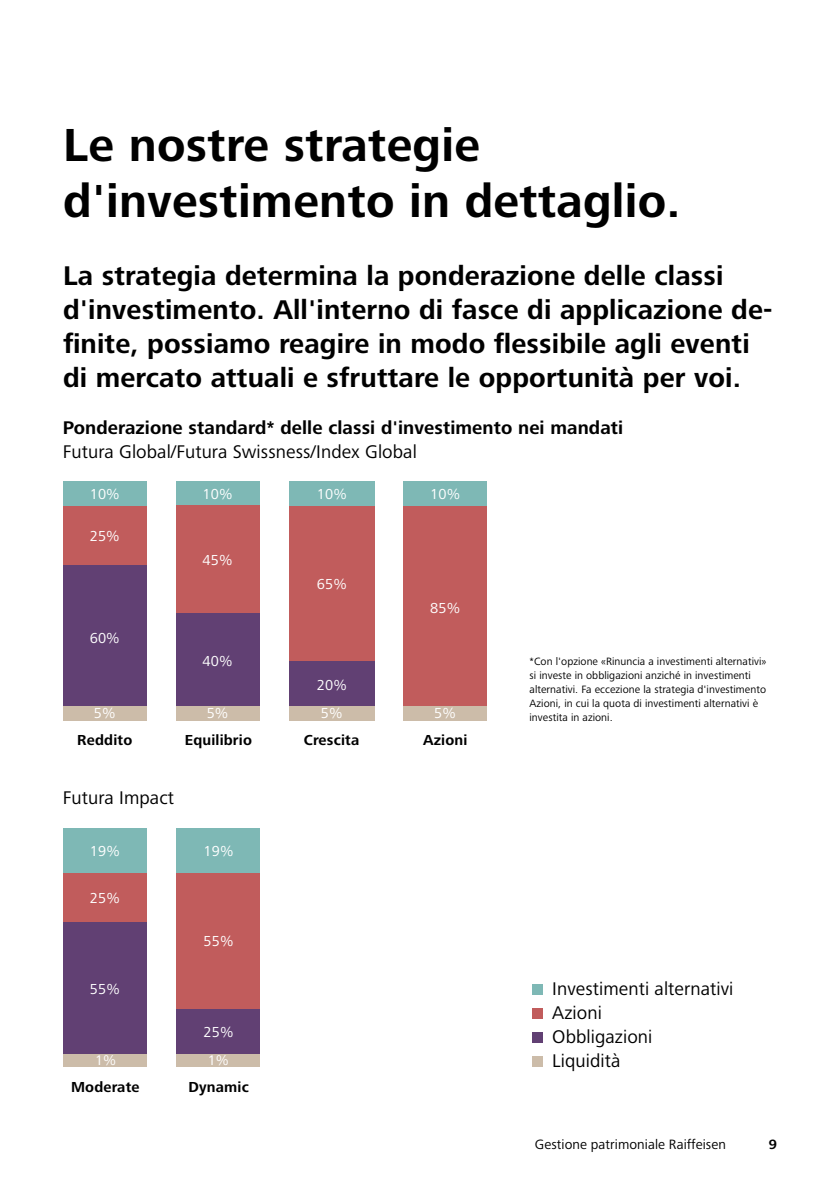
<style>
.page{position:relative;width:840px;height:1191px;background:#fff}
.page>*{position:absolute;margin:0;border:0;box-sizing:border-box;transform-origin:0 0}
.t1{font:700 48px/56px "Frutiger Next LTW1 G";letter-spacing:.005em;color:#000}
.t2{font:700 28px/34px "Frutiger Next LTW1 G";letter-spacing:.005em;color:#000}
.t3{font:19px/24px "Frutiger Next LTW1 G";letter-spacing:.005em;color:#000}
.t4{font:700 19px "Frutiger Next LTW1 G";letter-spacing:.005em;color:#000}
.t5{font:15px "Frutiger Next LTW1 G";letter-spacing:.01em;color:#fff}
.t6{font:700 15px "Frutiger Next LTW1 G";letter-spacing:.01em;color:#000}
.t7{font:14.4px "Frutiger Next LTW1 G";color:#fff}
.t8{font:14px "Frutiger Next LTW1 G";letter-spacing:.005em;color:#000}
.t9{font:700 14px "Frutiger Next LTW1 G";color:#000}
.t10{font:11px/14px "Frutiger Next LTW1 G";letter-spacing:.005em;color:#000}
</style>
<div class="page">
<div style="left:532px;top:984px;width:10px;height:10px;background:#7eb8b5"></div>
<div style="left:532px;top:1008px;width:10px;height:10px;background:#c15c5c"></div>
<div style="left:532px;top:1032px;width:10px;height:10px;background:#614073"></div>
<div style="left:532px;top:1056px;width:10px;height:10px;background:#ccbca9"></div>
<div style="left:403px;top:481px;width:83px;height:25px;background:#7eb8b5"></div>
<div style="left:403px;top:506px;width:83px;height:202px;background:#c15c5c"></div>
<div style="left:403px;top:706px;width:83px;height:14px;background:#ccbca9"></div>
<div style="left:63px;top:481px;width:83px;height:25px;background:#7eb8b5"></div>
<div style="left:63px;top:506px;width:83px;height:59px;background:#c15c5c"></div>
<div style="left:63px;top:565px;width:83px;height:144px;background:#614073"></div>
<div style="left:63px;top:706px;width:83px;height:14px;background:#ccbca9"></div>
<div style="left:176px;top:481px;width:83px;height:25px;background:#7eb8b5"></div>
<div style="left:176px;top:506px;width:83px;height:107px;background:#c15c5c"></div>
<div style="left:176px;top:613px;width:83px;height:95px;background:#614073"></div>
<div style="left:176px;top:706px;width:83px;height:14px;background:#ccbca9"></div>
<div style="left:289px;top:481px;width:85px;height:25px;background:#7eb8b5"></div>
<div style="left:289px;top:506px;width:85px;height:155px;background:#c15c5c"></div>
<div style="left:289px;top:661px;width:85px;height:47px;background:#614073"></div>
<div style="left:289px;top:706px;width:85px;height:14px;background:#ccbca9"></div>
<div style="left:63px;top:922px;width:84px;height:132px;background:#614073"></div>
<div style="left:176px;top:1009px;width:84px;height:45px;background:#614073"></div>
<div style="left:63px;top:1054px;width:84px;height:12px;background:#ccbca9"></div>
<div style="left:176px;top:1054px;width:84px;height:12px;background:#ccbca9"></div>
<div style="left:63px;top:873px;width:84px;height:49px;background:#c15c5c"></div>
<div style="left:176px;top:873px;width:84px;height:136px;background:#c15c5c"></div>
<div style="left:63px;top:828px;width:84px;height:45px;background:#7eb8b5"></div>
<div style="left:176px;top:828px;width:84px;height:45px;background:#7eb8b5"></div>
<h1 class="t1" style="left:63px;top:118px;width:618px">Le nostre strategie d'investimento in dettaglio.</h1>
<h2 class="t2" style="left:63px;top:259px;width:710px">La strategia determina la ponderazione delle classi d'investimento. All'interno di fasce di applicazione de&shy;finite, possiamo reagire in modo flessibile agli eventi di mercato attuali e sfruttare le opportunità per voi.</h2>
<h3 class="t4" style="left:63px;top:417px;width:561px">Ponderazione standard* delle classi d'investimento nei mandati</h3>
<h3 class="t3" style="left:63px;top:440px;width:355px">Futura Global/Futura Swissness/Index Global</h3>
<h3 class="t5" style="left:430px;top:485px;width:32px">10%</h3>
<h3 class="t5" style="left:90px;top:485px;width:32px">10%</h3>
<h3 class="t5" style="left:90px;top:527px;width:32px">25%</h3>
<h3 class="t5" style="left:202px;top:485px;width:32px">10%</h3>
<h3 class="t5" style="left:316px;top:485px;width:32px">10%</h3>
<h3 class="t5" style="left:90px;top:629px;width:32px">60%</h3>
<h3 class="t5" style="left:202px;top:551px;width:32px">45%</h3>
<h3 class="t5" style="left:202px;top:652px;width:32px">40%</h3>
<h3 class="t5" style="left:316px;top:575px;width:32px">65%</h3>
<h3 class="t5" style="left:316px;top:676px;width:32px">20%</h3>
<h3 class="t5" style="left:430px;top:599px;width:32px">85%</h3>
<h3 class="t5" style="left:94px;top:705px;width:23px">5%</h3>
<h3 class="t5" style="left:206px;top:705px;width:23px">5%</h3>
<h3 class="t5" style="left:321px;top:705px;width:23px">5%</h3>
<h3 class="t5" style="left:434px;top:705px;width:23px">5%</h3>
<h3 class="t6" style="left:77px;top:731px;width:56px">Reddito</h3>
<h3 class="t6" style="left:185px;top:732px;width:69px">Equilibrio</h3>
<h3 class="t3" style="left:63px;top:786px;width:113px">Futura Impact</h3>
<h3 class="t5" style="left:90px;top:842px;width:32px">19%</h3>
<h3 class="t5" style="left:203px;top:842px;width:32px">19%</h3>
<h3 class="t5" style="left:90px;top:889px;width:32px">25%</h3>
<h3 class="t5" style="left:90px;top:980px;width:32px">55%</h3>
<h3 class="t5" style="left:203px;top:932px;width:32px">55%</h3>
<h3 class="t5" style="left:203px;top:1023px;width:32px">25%</h3>
<h3 class="t7" style="left:95px;top:1052px;width:23px">1%</h3>
<h3 class="t7" style="left:208px;top:1052px;width:23px">1%</h3>
<h3 class="t6" style="left:71px;top:1078px;width:70px">Moderate</h3>
<h3 class="t6" style="left:188px;top:1078px;width:62px">Dynamic</h3>
<h3 class="t6" style="left:303px;top:732px;width:57px">Crescita</h3>
<h3 class="t6" style="left:423px;top:731px;width:46px">Azioni</h3>
<p class="t10" style="left:529px;top:654px;width:238px">*Con l'opzione «Rinuncia a investimenti alternativi» si investe in obbligazioni anziché in investimenti alternativi. Fa eccezione la strategia d'investimento Azioni, in cui la quota di investimenti alternativi è investita in azioni.</p>
<h3 class="t3" style="left:552px;top:977px;width:182px">Investimenti alternativi<br>Azioni<br>Obbligazioni<br>Liquidità</h3>
<p class="t8" style="left:534px;top:1136px;width:192px">Gestione patrimoniale Raiffeisen</p>
<p class="t9" style="left:768px;top:1136px;width:10px">9</p>
</div>
